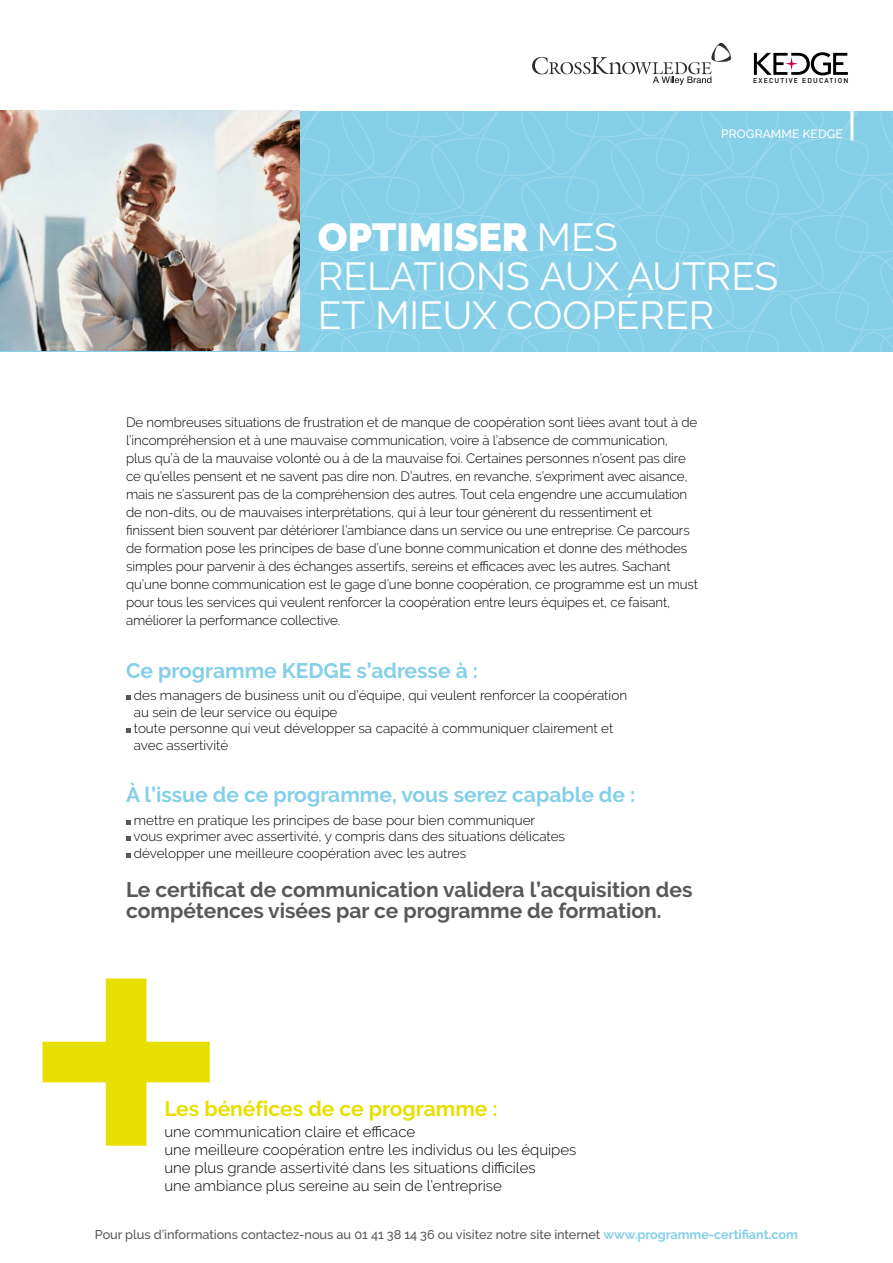
<style>
.page{position:relative;width:893px;height:1263px;background:#fff}
.page>*{position:absolute;margin:0;border:0;box-sizing:border-box;transform-origin:0 0}
._1-Main_Title{font:39px/39px "Raleway";color:#fff}
._2-body_conclusion{font:700 21px/21px "Raleway";color:#58585a}
._2-body_title{font:700 21px "Raleway";color:#85cfe8}
._3-benefices_title{font:700 21px "Raleway";color:#e7df00}
._3-benefice_body{font:300 15px "Raleway";color:#000}
._2-body_text{font:300 13.5px/18px "Raleway";letter-spacing:-.01em;color:#000}
._2-body_bullet{font:300 13.5px/16.5px "Raleway";color:#000}
._4-footer{font:500 12.75px "Raleway";letter-spacing:-.005em;color:#58585a}
._0-Programm{font:500 12px "Raleway";letter-spacing:.01em;color:#fff}
.t1{font:500 6.9px "DINOT";letter-spacing:.17em;color:#000}
.s1{font-weight:900}
.s2{font-weight:700;color:#85cfe8}
</style>
<div class="page">
<svg style="left:43px;top:978px;width:167px;height:168px"></svg>
<svg style="left:126px;top:696px;width:4px;height:4px"></svg>
<svg style="left:126px;top:729px;width:4px;height:4px"></svg>
<svg style="left:126px;top:820px;width:4px;height:4px"></svg>
<svg style="left:126px;top:837px;width:4px;height:4px"></svg>
<svg style="left:126px;top:853px;width:4px;height:4px"></svg>
<svg style="left:300px;top:111px;width:593px;height:240px;background:#86cfe8"></svg>
<img style="left:0;top:111px;width:300px;height:240px">
<hr style="left:850px;top:106px;width:3px;height:34px;background:#fff">
<svg style="left:532px;top:43px;width:199px;height:42px"></svg>
<svg style="left:754px;top:52px;width:94px;height:23px"></svg>
<p class="t1" style="left:753px;top:76px;width:97px">EXECUTIVE EDUCATION</p>
<p class="_0-Programm" style="left:721px;top:127px;width:123px">PROGRAMME KEDGE</p>
<p class="_1-Main_Title" style="left:318px;top:217px;width:462px"><span class="s1">OPTIMISER</span> MES<br>RELATIONS AUX AUTRES<br>ET MIEUX COOPÉRER</p>
<p class="_2-body_text" style="left:126px;top:413px;width:573px">De nombreuses situations de frustration et de manque de coopération sont liées avant tout à de l’incompréhension et à une mauvaise communication, voire à l’absence de communication,<br>plus qu’à de la mauvaise volonté ou à de la mauvaise foi. Certaines personnes n’osent pas dire ce qu’elles pensent et ne savent pas dire non. D’autres, en revanche, s’expriment avec aisance, mais ne s’assurent pas de la compréhension des autres. Tout cela engendre une accumulation de non-dits, ou de mauvaises interprétations, qui à leur tour génèrent du ressentiment et finissent bien souvent par détériorer l’ambiance dans un service ou une entreprise. Ce parcours de formation pose les principes de base d’une bonne communication et donne des méthodes simples pour parvenir à des échanges assertifs, sereins et efficaces avec les autres. Sachant qu’une bonne communication est le gage d’une bonne coopération, ce programme est un must pour tous les services qui veulent renforcer la coopération entre leurs équipes et, ce faisant, améliorer la performance collective.</p>
<p class="_2-body_title" style="left:126px;top:658px;width:353px">Ce programme KEDGE s’adresse à :</p>
<p class="_2-body_bullet" style="left:134px;top:687px;width:495px">des managers de business unit ou d’équipe, qui veulent renforcer la coopération au sein de leur service ou équipe</p>
<p class="_2-body_bullet" style="left:134px;top:720px;width:481px">toute personne qui veut développer sa capacité à communiquer clairement et avec assertivité</p>
<p class="_2-body_title" style="left:126px;top:783px;width:511px">À l’issue de ce programme, vous serez capable de :</p>
<p class="_2-body_bullet" style="left:134px;top:811px;width:403px">mettre en pratique les principes de base pour bien communiquer</p>
<p class="_2-body_bullet" style="left:133px;top:828px;width:433px">vous exprimer avec assertivité, y compris dans des situations délicates</p>
<p class="_2-body_bullet" style="left:134px;top:844px;width:334px">développer une meilleure coopération avec les autres</p>
<p class="_2-body_conclusion" style="left:126px;top:879px;width:568px">Le certificat de communication validera l’acquisition des compétences visées par ce programme de formation.</p>
<p class="_3-benefices_title" style="left:164px;top:1096px;width:335px">Les bénéfices de ce programme :</p>
<p class="_3-benefice_body" style="left:164px;top:1122px;width:252px">une communication claire et efficace</p>
<p class="_3-benefice_body" style="left:164px;top:1140px;width:413px">une meilleure coopération entre les individus ou les équipes</p>
<p class="_3-benefice_body" style="left:164px;top:1158px;width:373px">une plus grande assertivité dans les situations difficiles</p>
<p class="_3-benefice_body" style="left:164px;top:1176px;width:339px">une ambiance plus sereine au sein de l’entreprise</p>
<p class="_4-footer" style="left:95px;top:1227px;width:704px">Pour plus d’informations contactez-nous au 01 41 38 14 36 ou visitez notre site internet <span class="s2">www.programme-certifiant.com</span></p>
</div>
